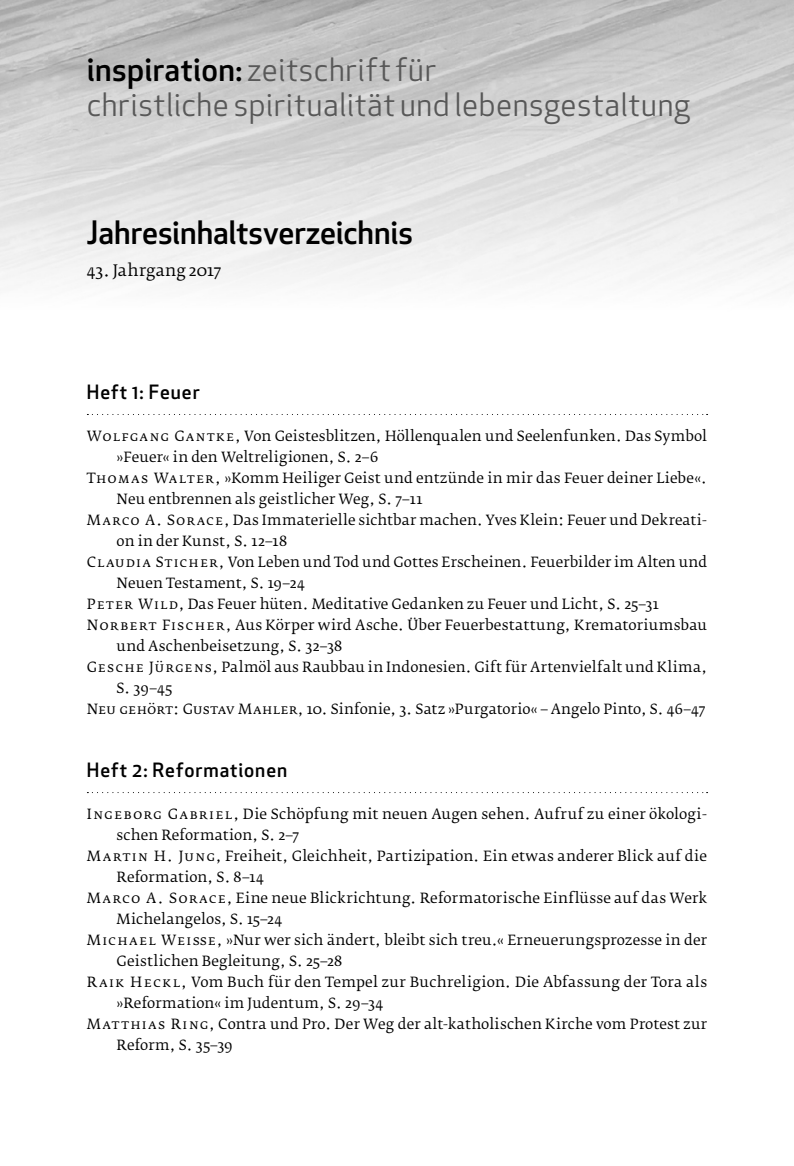
<style>
.page{position:relative;width:794px;height:1166px;background:#fff}
.page>*{position:absolute;margin:0;border:0;box-sizing:border-box;transform-origin:0 0}
.t1{font:31.5px/35px "Apex New Book B";letter-spacing:.02em;color:#585858}
.t2{font:31.5px "Apex New Medium B";letter-spacing:-.005em;color:#000}
.t3{font:19.25px "Apex New Medium B";letter-spacing:.05em;color:#000}
.t4{font:15.75px "Fedra Serif B";letter-spacing:.005em;color:#000}
.t5{font:14px "Fedra Serif B";letter-spacing:.01em;color:#000}
.s1{font-family:"Apex New Medium B";color:#000}
.s2{font-family:"Fedra Serif B Book SC"}
</style>
<div class="page">
<svg style="left:87px;top:414px;width:620px;height:1px"></svg>
<svg style="left:87px;top:792px;width:620px;height:1px"></svg>
<h1 class="t1" style="left:87px;top:56px;width:605px"><span class="s1">inspiration:</span> zeitschrift für<br>christliche spiritualität und lebensgestaltung</h1>
<h1 class="t2" style="left:87px;top:221px;width:328px">Jahresinhaltsverzeichnis</h1>
<p class="t4" style="left:87px;top:262px;width:136px">43. Jahrgang 2017</p>
<h2 class="t3" style="left:87px;top:385px;width:114px">Heft 1: Feuer</h2>
<p class="t5" style="left:87px;top:429px;width:622px"><span class="s2">Wolfgang Gantke</span>, Von Geistesblitzen, Höllenqualen und Seelenfunken. Das Symbol</p>
<p class="t5" style="left:117px;top:450px;width:263px">»Feuer« in den Weltreligionen, S. 2–6</p>
<p class="t5" style="left:87px;top:471px;width:622px"><span class="s2">Thomas Walter</span>, »Komm Heiliger Geist und entzünde in mir das Feuer deiner Liebe«.</p>
<p class="t5" style="left:117px;top:492px;width:307px">Neu entbrennen als geistlicher Weg, S. 7–11</p>
<p class="t5" style="left:87px;top:513px;width:622px"><span class="s2">Marco A. Sorace</span>, Das Immaterielle sichtbar machen. Yves Klein: Feuer und Dekreati-</p>
<p class="t5" style="left:117px;top:534px;width:172px">on in der Kunst, S. 12–18</p>
<p class="t5" style="left:87px;top:555px;width:622px"><span class="s2">Claudia Sticher</span>, Von Leben und Tod und Gottes Erscheinen. Feuerbilder im Alten und</p>
<p class="t5" style="left:117px;top:576px;width:190px">Neuen Testament, S. 19–24</p>
<p class="t5" style="left:87px;top:597px;width:573px"><span class="s2">Peter Wild</span>, Das Feuer hüten. Meditative Gedanken zu Feuer und Licht, S. 25–31</p>
<p class="t5" style="left:87px;top:618px;width:622px"><span class="s2">Norbert Fischer</span>, Aus Körper wird Asche. Über Feuerbestattung, Krematoriumsbau</p>
<p class="t5" style="left:117px;top:639px;width:227px">und Aschenbeisetzung, S. 32–38</p>
<p class="t5" style="left:87px;top:660px;width:622px"><span class="s2">Gesche Jürgens</span>, Palmöl aus Raubbau in Indonesien. Gift für Artenvielfalt und Klima,</p>
<p class="t5" style="left:117px;top:681px;width:57px">S. 39–45</p>
<p class="t5" style="left:87px;top:702px;width:620px"><span class="s2">Neu gehört: Gustav Mahler</span>, 10. Sinfonie, 3. Satz »Purgatorio« – Angelo Pinto, S. 46–47</p>
<h2 class="t3" style="left:87px;top:763px;width:202px">Heft 2: Reformationen</h2>
<p class="t5" style="left:87px;top:807px;width:622px"><span class="s2">Ingeborg Gabriel</span>, Die Schöpfung mit neuen Augen sehen. Aufruf zu einer ökologi-</p>
<p class="t5" style="left:117px;top:828px;width:184px">schen Reformation, S. 2–7</p>
<p class="t5" style="left:87px;top:849px;width:621px"><span class="s2">Martin H. Jung</span>, Freiheit, Gleichheit, Partizipation. Ein etwas anderer Blick auf die</p>
<p class="t5" style="left:117px;top:870px;width:149px">Reformation, S. 8–14</p>
<p class="t5" style="left:87px;top:891px;width:622px"><span class="s2">Marco A. Sorace</span>, Eine neue Blickrichtung. Reformatorische Einflüsse auf das Werk</p>
<p class="t5" style="left:117px;top:912px;width:167px">Michelangelos, S. 15–24</p>
<p class="t5" style="left:87px;top:933px;width:622px"><span class="s2">Michael Weiße</span>, »Nur wer sich ändert, bleibt sich treu.« Erneuerungsprozesse in der</p>
<p class="t5" style="left:117px;top:954px;width:227px">Geistlichen Begleitung, S. 25–28</p>
<p class="t5" style="left:87px;top:975px;width:622px"><span class="s2">Raik Heckl</span>, Vom Buch für den Tempel zur Buchreligion. Die Abfassung der Tora als</p>
<p class="t5" style="left:117px;top:996px;width:268px">»Reformation« im Judentum, S. 29–34</p>
<p class="t5" style="left:87px;top:1017px;width:622px"><span class="s2">Matthias Ring</span>, Contra und Pro. Der Weg der alt-katholischen Kirche vom Protest zur</p>
<p class="t5" style="left:117px;top:1038px;width:118px">Reform, S. 35–39</p>
</div>
